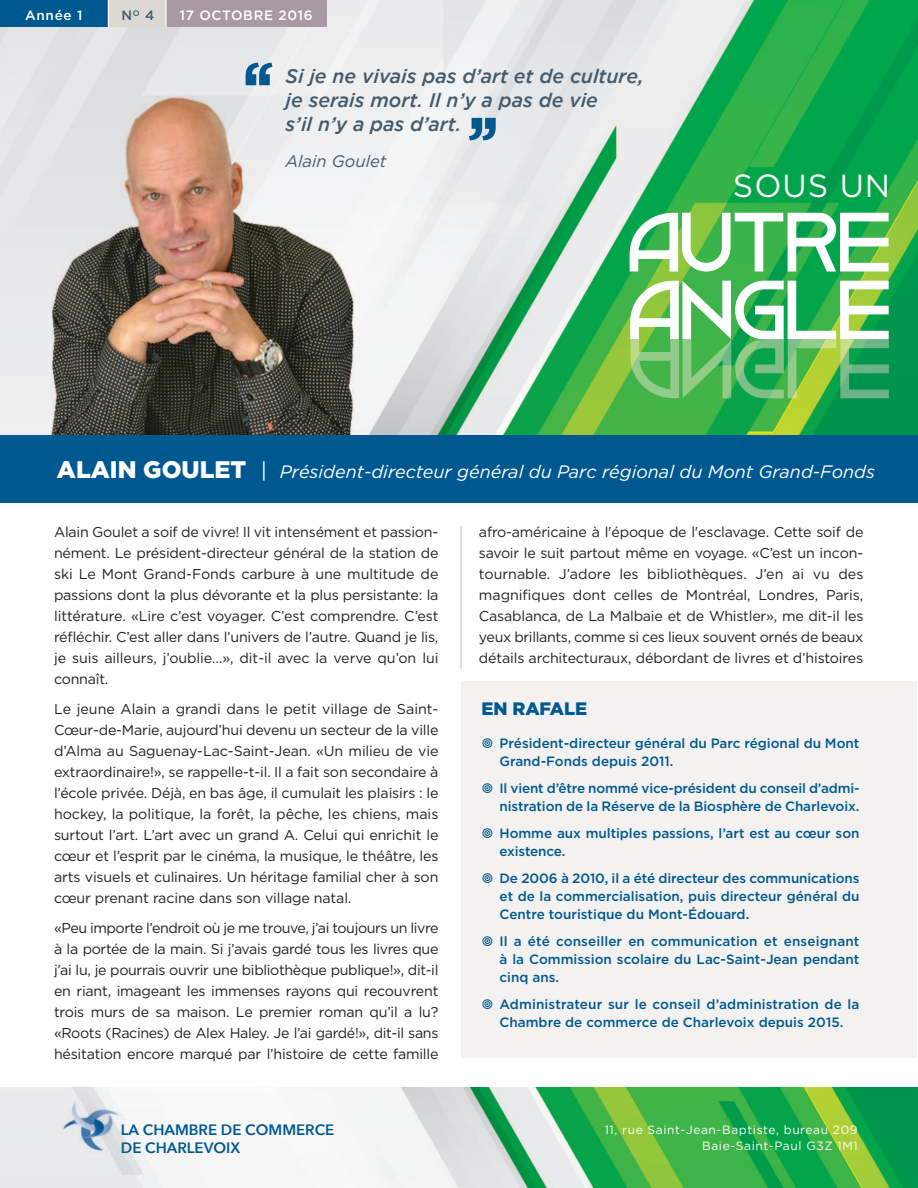
<style>
.page{position:relative;width:918px;height:1188px;background:#fff}
.page>*{position:absolute;margin:0;border:0;box-sizing:border-box;transform-origin:0 0}
.t1{font:700 83.85px/67.9px "Ciudad Nueva CAPS";color:#fff}
.t2{font:500 79.95px "Gotham HTF";color:#005890}
.t3{font:31.95px "Gotham HTF";letter-spacing:.03em;color:#fff}
.t4{font:italic 500 19.5px/24px "Gotham";color:#435b6d}
.t5{font:italic 18px "Gotham HTF";color:#fff}
.t6{font:900 18px "Gotham HTF";color:#005890}
.t7{font:italic 16.65px "Gotham";color:#435b6d}
.t8{font:600 15px/18px "Avenir Next";color:#005890}
.t9{font:14.25px/21px "Gotham";letter-spacing:-.01em;color:#231f20;text-align:justify}
.t10{font:500 13.5px/18px "Gotham";color:#005890}
.t11{font:500 13.5px "Gotham HTF";letter-spacing:.05em;color:#fff}
.t12{font:500 13.5px "Gotham HTF";color:#435b6d}
.t13{font:12px/16.5px "Gotham";letter-spacing:.05em;color:#fff;text-align:right}
.s1{font-weight:900;font-style:normal;font-size:24px}
.s2{font-style:normal;font-size:21px}
</style>
<div class="page">
<img style="left:0;top:0;width:918px;height:436px">
<div style="left:0;top:436px;width:918px;height:67px;background:#005890"></div>
<img style="left:630px;top:340px;width:259px;height:58px">
<img style="left:0;top:1087px;width:918px;height:101px">
<img style="left:55px;top:1100px;width:71px;height:53px">
<div style="left:461px;top:681px;width:456px;height:377px;background:#f3f2f1"></div>
<hr style="left:461px;top:526px;width:1px;height:143px;background:#b5bec8">
<div style="left:0;top:0;width:108px;height:27px;background:#005890"></div>
<div style="left:108px;top:0;width:58px;height:27px;background:#dcd9d5"></div>
<div style="left:166px;top:0;width:161px;height:27px;background:#a899a3"></div>
<svg style="left:166px;top:0;width:1px;height:27px"></svg>
<svg style="left:108px;top:0;width:1px;height:27px"></svg>
<p class="t11" style="left:25px;top:11px;width:59px">Année 1</p>
<p class="t12" style="left:121px;top:11px;width:34px">N<sup>O</sup> 4</p>
<p class="t11" style="left:180px;top:11px;width:135px">17 OCTOBRE 2016</p>
<h2 class="t2" style="left:241px;top:63px;width:37px">‘‘</h2>
<h3 class="t4" style="left:286px;top:64px;width:360px">Si je ne vivais pas d’art et de culture, je serais mort. Il n’y a pas de vie<br>s’il n’y a pas d’art.</h3>
<p class="t7" style="left:286px;top:156px;width:103px">Alain Goulet</p>
<h2 class="t2" style="left:466px;top:117px;width:37px">’’</h2>
<h3 class="t3" style="left:733px;top:168px;width:159px">SOUS UN</h3>
<h1 class="t1" style="left:628px;top:211px;width:265px">AUTRE<br>ANGLE</h1>
<p class="t5" style="left:57px;top:465px;width:820px"><span class="s1">ALAIN GOULET</span> <span class="s2">|</span> Président-directeur général du Parc régional du Mont Grand-Fonds</p>
<p class="t9" style="left:54px;top:522px;width:386px">Alain Goulet a soif de vivre! Il vit intensément et passion - nément. Le président-directeur général de la station de ski Le Mont Grand-Fonds carbure à une multitude de passions dont la plus dévorante et la plus persistante: la littérature. «Lire c’est voyager. C’est comprendre. C’est réfléchir. C’est aller dans l’univers de l’autre. Quand je lis, je suis ailleurs, j’oublie…», dit-il avec la verve qu’on lui connaît.</p>
<p class="t9" style="left:54px;top:699px;width:386px">Le jeune Alain a grandi dans le petit village de Saint-Cœur-de-Marie, aujourd’hui devenu un secteur de la ville d’Alma au Saguenay-Lac-Saint-Jean. «Un milieu de vie extraordinaire!», se rappelle-t-il. Il a fait son secondaire à l’école privée. Déjà, en bas âge, il cumulait les plaisirs : le hockey, la politique, la forêt, la pêche, les chiens, mais surtout l’art. L’art avec un grand A. Celui qui enrichit le cœur et l’esprit par le cinéma, la musique, le théâtre, les arts visuels et culinaires. Un héritage familial cher à son cœur prenant racine dans son village natal.</p>
<p class="t9" style="left:54px;top:918px;width:386px">«Peu importe l’endroit où je me trouve, j’ai toujours un livre à la portée de la main. Si j’avais gardé tous les livres que j’ai lu, je pourrais ouvrir une bibliothèque publique!», dit-il en riant, imageant les immenses rayons qui recouvrent trois murs de sa maison. Le premier roman qu’il a lu? «Roots (Racines) de Alex Haley. Je l’ai gardé!», dit-il sans hésitation encore marqué par l’histoire de cette famille</p>
<p class="t8" style="left:121px;top:1121px;width:215px">LA CHAMBRE DE COMMERCE<br>DE CHARLEVOIX</p>
<p class="t9" style="left:479px;top:522px;width:386px">afro-américaine à l'époque de l'esclavage. Cette soif de savoir le suit partout même en voyage. «C’est un incon - tournable. J’adore les bibliothèques. J’en ai vu des magnifiques dont celles de Montréal, Londres, Paris, Casa blan ca, de La Malbaie et de Whistler», me dit-il les yeux brillants, comme si ces lieux souvent ornés de beaux détails architecturaux, débordant de livres et d’histoires</p>
<p class="t6" style="left:482px;top:703px;width:107px">EN RAFALE</p>
<p class="t10" style="left:500px;top:735px;width:361px;text-indent:-18px">• Président-directeur général du Parc régional du Mont<br>Grand-Fonds depuis 2011.</p>
<p class="t10" style="left:482px;top:780px;width:379px;text-align:right">• Il vient d’être nommé vice-président du conseil d’admi&shy;nistration de la Réserve de la Biosphère de Charlevoix.</p>
<p class="t10" style="left:500px;top:825px;width:361px;text-indent:-18px">• Homme aux multiples passions, l’art est au cœur son existence.</p>
<p class="t10" style="left:500px;top:870px;width:362px;text-align:justify;text-indent:-18px">• De 2006 à 2010, il a été directeur des communications et de la commercialisation, puis directeur général du Centre touristique du Mont-Édouard.</p>
<p class="t10" style="left:500px;top:933px;width:361px;text-align:justify;text-indent:-18px">• Il a été conseiller en communication et enseignant à la Commission scolaire du Lac-Saint-Jean pendant cinq ans.</p>
<p class="t10" style="left:482px;top:996px;width:379px;text-align:center">• Administrateur sur le conseil d’administration de la<br>Chambre de commerce de Charlevoix depuis 2015.</p>
<p class="t13" style="left:605px;top:1122px;width:254px">11, rue Saint-Jean-Baptiste, bureau 209<br>Baie-Saint-Paul G3Z 1M1</p>
</div>
